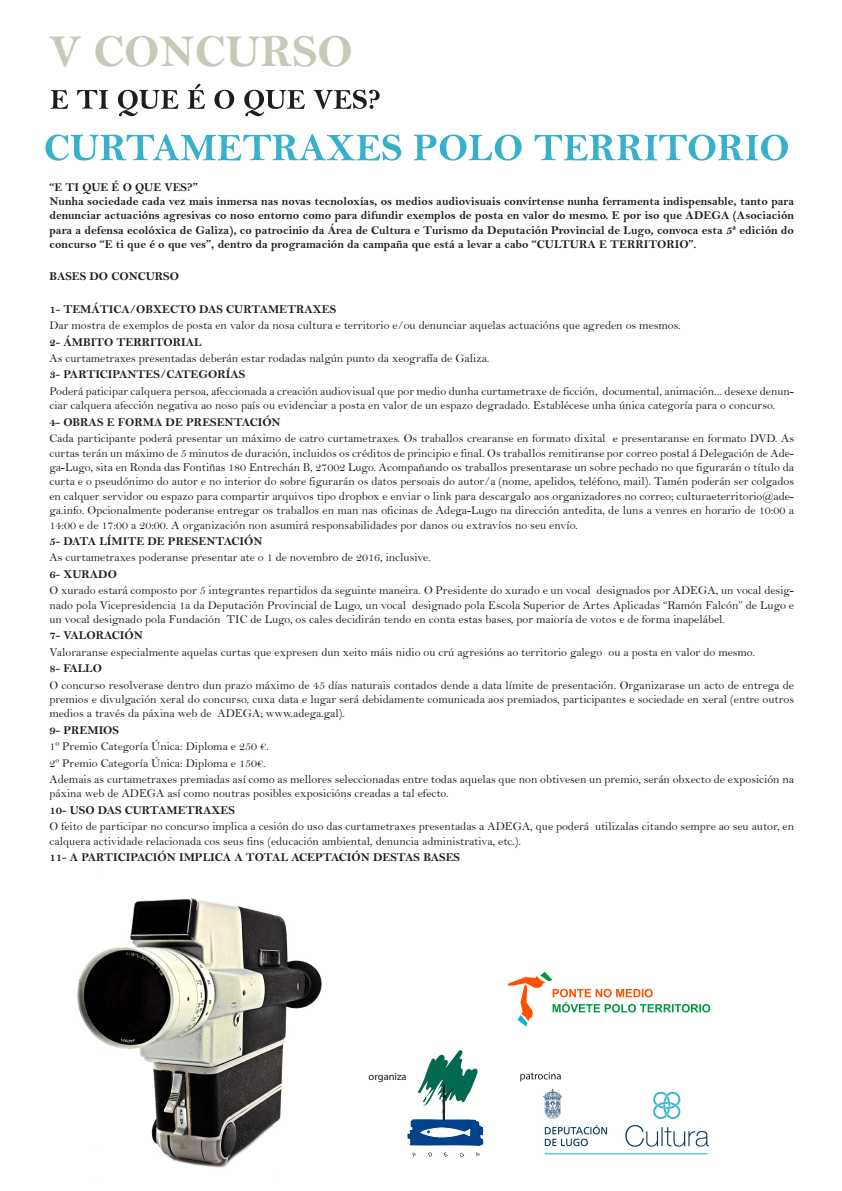
<style>
.page{position:relative;width:842px;height:1191px;background:#fff}
.page>*{position:absolute;margin:0;border:0;box-sizing:border-box;transform-origin:0 0}
.t1{font:46px "Bell MT Bold";color:#c7c9b8}
.t2{font:12px/14.4px "Bell";color:#1d1d1b}
.t3{font:12px/14.4px "Bell MT Bold";color:#1d1d1b}
.t4{font:10.6px "Myriad Pro";color:#1d1d1b}
</style>
<div class="page">
<img style="left:77px;top:898px;width:354px;height:270px">
<svg style="left:407px;top:1049px;width:76px;height:97px"></svg>
<svg style="left:413px;top:1152px;width:3px;height:4px"></svg>
<svg style="left:428px;top:1152px;width:4px;height:4px"></svg>
<svg style="left:476px;top:1152px;width:4px;height:4px"></svg>
<svg style="left:444px;top:1152px;width:4px;height:4px"></svg>
<svg style="left:508px;top:971px;width:202px;height:55px"></svg>
<svg style="left:520px;top:1072px;width:41px;height:9px"></svg>
<svg style="left:50px;top:90px;width:18px;height:19px"></svg>
<svg style="left:77px;top:90px;width:31px;height:19px"></svg>
<svg style="left:118px;top:90px;width:60px;height:26px"></svg>
<svg style="left:187px;top:84px;width:18px;height:25px"></svg>
<svg style="left:214px;top:90px;width:20px;height:19px"></svg>
<svg style="left:244px;top:90px;width:61px;height:26px"></svg>
<svg style="left:313px;top:90px;width:67px;height:19px"></svg>
<svg style="left:45px;top:134px;width:356px;height:27px"></svg>
<svg style="left:414px;top:135px;width:108px;height:26px"></svg>
<svg style="left:534px;top:135px;width:254px;height:26px"></svg>
<img style="left:543px;top:1089px;width:167px;height:66px">
<h1 class="t1" style="left:49px;top:24px;width:305px">V CONCURSO</h1>
<p class="t3" style="left:49px;top:179px;width:746px">“E TI QUE É O QUE VES?”<br>Nunha sociedade cada vez mais inmersa nas novas tecnoloxías, os medios audiovisuais convírtense nunha ferramenta indispensable, tanto para denunciar actuacións agresivas co noso entorno como para difundir exemplos de posta en valor do mesmo. E por iso que ADEGA (Asociación para a defensa ecolóxica de Galiza), co patrocinio da Área de Cultura e Turismo da Deputación Provincial de Lugo, convoca esta 5ª edición do concurso “E ti que é o que ves”, dentro da programación da campaña que está a levar a cabo “CULTURA E TERRITORIO”.</p>
<p class="t3" style="left:49px;top:269px;width:131px">BASES DO CONCURSO</p>
<p class="t3" style="left:49px;top:302px;width:288px">1- TEMÁTICA/OBXECTO DAS CURTAMETRAXES</p>
<p class="t2" style="left:49px;top:318px;width:633px">Dar mostra de exemplos de posta en valor da nosa cultura e territorio e/ou denunciar aquelas actuacións que agreden os mesmos.</p>
<p class="t3" style="left:49px;top:334px;width:154px">2- ÁMBITO TERRITORIAL</p>
<p class="t2" style="left:49px;top:351px;width:442px">As curtametraxes presentadas deberán estar rodadas nalgún punto da xeografía de Galiza.</p>
<p class="t3" style="left:49px;top:367px;width:197px">3- PARTICIPANTES/CATEGORÍAS</p>
<p class="t2" style="left:49px;top:384px;width:746px">Poderá paticipar calquera persoa, afeccionada a creación audiovisual que por medio dunha curtametraxe de ficción, documental, animación... desexe denun&shy;ciar calquera afección negativa ao noso país ou evidenciar a posta en valor de un espazo degradado. Establécese unha única categoría para o concurso.</p>
<p class="t3" style="left:49px;top:414px;width:233px">4- OBRAS E FORMA DE PRESENTACIÓN</p>
<p class="t2" style="left:49px;top:431px;width:746px;text-align:justify">Cada participante poderá presentar un máximo de catro curtametraxes. Os traballos crearanse en formato dixital e presentaranse en formato DVD. As curtas terán un máximo de 5 minutos de duración, incluidos os créditos de principio e final. Os traballos remitiranse por correo postal á Delegación de Ade&shy;ga-Lugo, sita en Ronda das Fontiñas 180 Entrechán B, 27002 Lugo. Acompañando os traballos presentarase un sobre pechado no que figurarán o título da curta e o pseudónimo do autor e no interior do sobre figurarán os datos persoais do autor/a (nome, apelidos, teléfono, mail). Tamén poderán ser colgados en calquer servidor ou espazo para compartir arquivos tipo dropbox e enviar o link para descargalo aos organizadores no correo; culturaeterritorio@ade&shy;ga.info. Opcionalmente poderanse entregar os traballos en man nas oficinas de Adega-Lugo na dirección antedita, de luns a venres en horario de 10:00 a 14:00 e de 17:00 a 20:00. A organización non asumirá responsabilidades por danos ou extravíos no seu envío.</p>
<p class="t3" style="left:49px;top:534px;width:215px">5- DATA LÍMITE DE PRESENTACIÓN</p>
<p class="t2" style="left:49px;top:550px;width:383px">As curtametraxes poderanse presentar ate o 1 de novembro de 2016, inclusive.</p>
<p class="t3" style="left:49px;top:566px;width:69px">6- XURADO</p>
<p class="t2" style="left:49px;top:583px;width:746px;text-align:justify">O xurado estará composto por 5 integrantes repartidos da seguinte maneira. O Presidente do xurado e un vocal designados por ADEGA, un vocal desig&shy;nado pola Vicepresidencia 1a da Deputación Provincial de Lugo, un vocal designado pola Escola Superior de Artes Aplicadas “Ramón Falcón” de Lugo e un vocal designado pola Fundación TIC de Lugo, os cales decidirán tendo en conta estas bases, por maioría de votos e de forma inapelábel.</p>
<p class="t3" style="left:49px;top:628px;width:95px">7- VALORACIÓN</p>
<p class="t2" style="left:49px;top:644px;width:707px">Valoraranse especialmente aquelas curtas que expresen dun xeito máis nidio ou crú agresións ao territorio galego ou a posta en valor do mesmo.</p>
<p class="t3" style="left:49px;top:661px;width:54px">8- FALLO</p>
<p class="t2" style="left:49px;top:677px;width:746px;text-align:justify">O concurso resolverase dentro dun prazo máximo de 45 días naturais contados dende a data límite de presentación. Organizarase un acto de entrega de premios e divulgación xeral do concurso, cuxa data e lugar será debidamente comunicada aos premiados, participantes e sociedade en xeral (entre outros medios a través da páxina web de ADEGA; www.adega.gal).</p>
<p class="t3" style="left:49px;top:722px;width:71px">9- PREMIOS</p>
<p class="t2" style="left:49px;top:738px;width:746px;line-height:16.4px">1º Premio Categoría Única: Diploma e 250 €.<br>2º Premio Categoría Única: Diploma e 150€.<br>Ademais as curtametraxes premiadas así como as mellores seleccionadas entre todas aquelas que non obtivesen un premio, serán obxecto de exposición na</p>
<p class="t2" style="left:49px;top:786px;width:401px">páxina web de ADEGA así como noutras posibles exposicións creadas a tal efecto.</p>
<p class="t3" style="left:49px;top:803px;width:187px">10- USO DAS CURTAMETRAXES</p>
<p class="t2" style="left:49px;top:819px;width:746px">O feito de participar no concurso implica a cesión do uso das curtametraxes presentadas a ADEGA, que poderá utilizalas citando sempre ao seu autor, en calquera actividade relacionada cos seus fins (educación ambiental, denuncia administrativa, etc.).</p>
<p class="t3" style="left:49px;top:850px;width:412px">11- A PARTICIPACIÓN IMPLICA A TOTAL ACEPTACIÓN DESTAS BASES</p>
<p class="t4" style="left:369px;top:1069px;width:40px">organiza</p>
</div>
